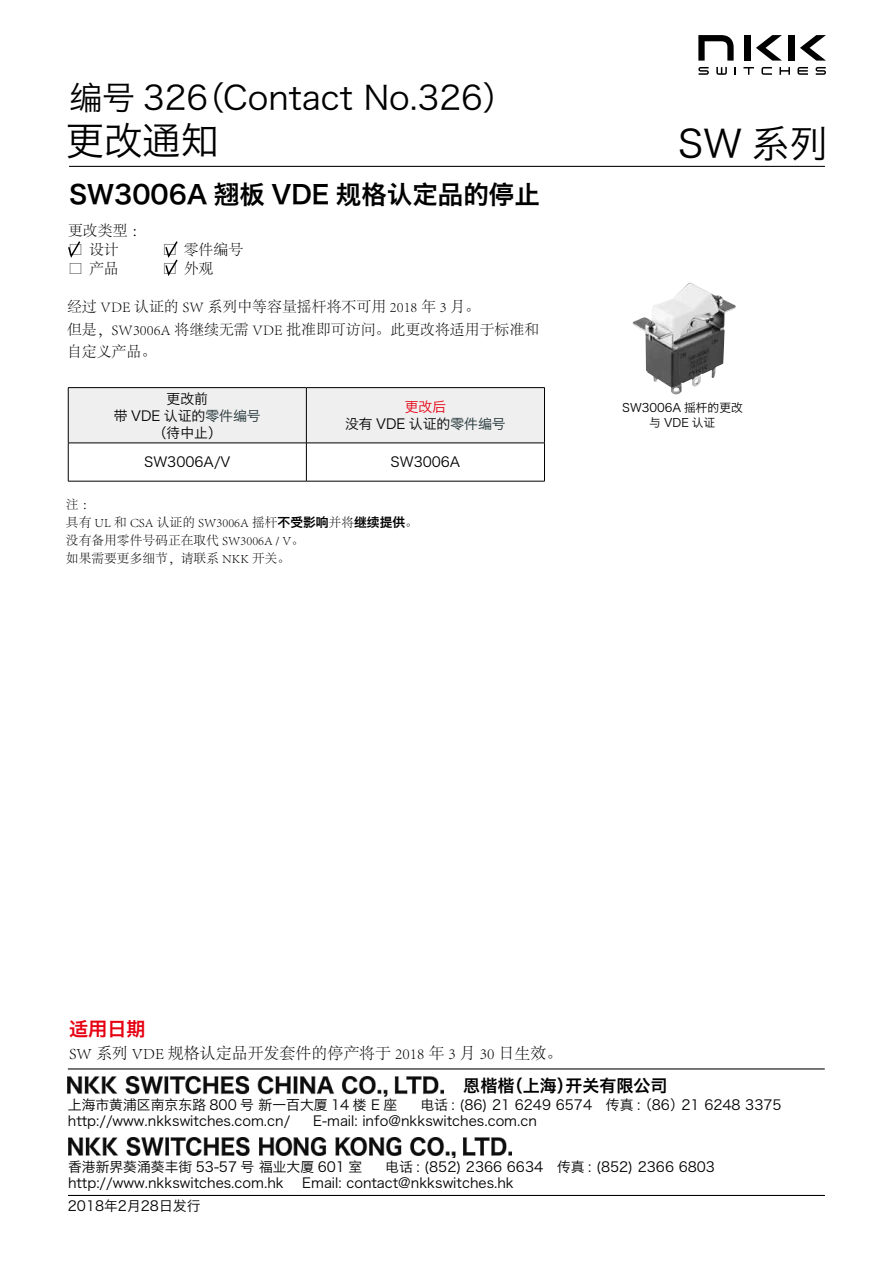
<style>
.page{position:relative;width:893px;height:1263px;background:#fff}
.page>*{position:absolute;margin:0;border:0;box-sizing:border-box;transform-origin:0 0}
.t1{font:38.25px "Hiragino Sans GB W3";color:#000}
.t2{font:33px "Hiragino Sans GB W3";color:#000}
.t3{font:25.5px "Hiragino Sans GB W6";color:#000}
.t4{font:19.2px "Hiragino Sans GB W6";color:#e60012}
.t5{font:16.95px "Hiragino Sans GB W6";color:#000}
.t6{font:300 15.9px "Adobe Song Std";color:#000}
.t7{font:300 14.85px/22.4px "Adobe Song Std";color:#000}
.t8{font:13.8px/17px "Hiragino Sans GB W3";color:#000;text-align:center}
.t9{font:300 12.75px/18.1px "Adobe Song Std";color:#000}
.t10{font:11.7px/14.9px "Hiragino Sans GB W3";color:#000;text-align:center}
.s1{color:#1f3134}
.s2{color:#e60012}
.s3{font-family:"Hiragino Sans GB W6";font-weight:400}
</style>
<div class="page">
<hr style="left:68px;top:1195px;width:757px;height:1px;background:#000">
<hr style="left:68px;top:1068px;width:757px;height:1px;background:#000">
<img style="left:68px;top:1137px;width:443px;height:20px">
<img style="left:68px;top:1076px;width:375px;height:21px">
<svg style="left:698px;top:35px;width:36px;height:26px"></svg>
<div style="left:789px;top:35px;width:6px;height:26px;background:#000"></div>
<div style="left:745px;top:35px;width:6px;height:26px;background:#000"></div>
<svg style="left:756px;top:35px;width:26px;height:26px"></svg>
<svg style="left:800px;top:35px;width:26px;height:26px"></svg>
<svg style="left:734px;top:67px;width:2px;height:8px"></svg>
<svg style="left:698px;top:67px;width:11px;height:8px"></svg>
<svg style="left:815px;top:67px;width:11px;height:8px"></svg>
<svg style="left:779px;top:67px;width:11px;height:8px"></svg>
<svg style="left:797px;top:67px;width:11px;height:8px"></svg>
<svg style="left:761px;top:67px;width:11px;height:8px"></svg>
<svg style="left:743px;top:67px;width:11px;height:8px"></svg>
<svg style="left:716px;top:67px;width:11px;height:8px"></svg>
<hr style="left:69px;top:166px;width:756px;height:1px;background:#000">
<svg style="left:68px;top:241px;width:13px;height:17px"></svg>
<div style="left:69px;top:388px;width:475px;height:55px;background:#efefef"></div>
<hr style="left:68px;top:443px;width:238px;height:1px;background:#000">
<hr style="left:306px;top:443px;width:239px;height:1px;background:#000">
<hr style="left:68px;top:481px;width:238px;height:1px;background:#000">
<hr style="left:306px;top:481px;width:239px;height:1px;background:#000">
<hr style="left:68px;top:387px;width:238px;height:1px;background:#000">
<hr style="left:68px;top:388px;width:1px;height:55px;background:#000">
<hr style="left:306px;top:387px;width:239px;height:1px;background:#000">
<hr style="left:306px;top:388px;width:1px;height:55px;background:#000">
<hr style="left:544px;top:388px;width:1px;height:55px;background:#000">
<hr style="left:68px;top:443px;width:1px;height:38px;background:#000">
<hr style="left:306px;top:443px;width:1px;height:38px;background:#000">
<hr style="left:544px;top:443px;width:1px;height:38px;background:#000">
<svg style="left:165px;top:241px;width:13px;height:35px"></svg>
<img style="left:632px;top:283px;width:104px;height:112px">
<h2 class="t2" style="left:69px;top:78px;width:448px">编号 326（Contact No.326）</h2>
<h1 class="t1" style="left:66px;top:117px;width:155px">更改通知</h1>
<h3 class="t3" style="left:69px;top:178px;width:472px">SW3006A 翘板 VDE 规格认定品的停止</h3>
<p class="t7" style="left:68px;top:220px;width:80px">更改类型：</p>
<p class="t7" style="left:68px;top:239px;width:52px">□ 设计</p>
<p class="t7" style="left:163px;top:239px;width:82px">□ 零件编号</p>
<p class="t7" style="left:68px;top:258px;width:52px">□ 产品</p>
<p class="t7" style="left:163px;top:258px;width:52px">□ 外观</p>
<p class="t7" style="left:67px;top:296px;width:474px">经过 VDE 认证的 SW 系列中等容量摇杆将不可用 2018 年 3 月。<br>但是，SW3006A 将继续无需 VDE 批准即可访问。此更改将适用于标准和自定义产品。</p>
<p class="t8" style="left:114px;top:390px;width:148px">更改前<br>带 VDE 认证的<span class="s1">零件编号</span>（待中止）</p>
<p class="t8" style="left:345px;top:398px;width:162px"><span class="s2">更改后<br></span>没有 VDE 认证的<span class="s1">零件编号</span></p>
<p class="t8" style="left:144px;top:453px;width:88px">SW3006A/V</p>
<p class="t8" style="left:390px;top:453px;width:71px">SW3006A</p>
<p class="t9" style="left:66px;top:496px;width:353px">注：<br>具有 UL 和 CSA 认证的 SW3006A 摇杆<span class="s3">不受影响</span>并将<span class="s3">继续提供</span>。没有备用零件号码正在取代 SW3006A / V。<br>如果需要更多细节，请联系 NKK 开关。</p>
<h1 class="t1" style="left:678px;top:120px;width:152px">SW 系列</h1>
<p class="t10" style="left:622px;top:400px;width:122px">SW3006A 摇杆的更改与 VDE 认证</p>
<h3 class="t4" style="left:69px;top:1016px;width:78px">适用日期</h3>
<p class="t6" style="left:69px;top:1044px;width:495px">SW 系列 VDE 规格认定品开发套件的停产将于 2018 年 3 月 30 日生效。</p>
<p class="t5" style="left:463px;top:1075px;width:206px">恩楷楷（上海）开关有限公司</p>
<p class="t8" style="left:68px;top:1096px;width:331px">上海市黄浦区南京东路 800 号 新一百大厦 14 楼 E 座</p>
<p class="t8" style="left:68px;top:1097px;width:715px;line-height:15.9px;text-align:left;text-indent:353px">电话 : (86) 21 6249 6574 传真 : （86）21 6248 3375 http://www.nkkswitches.com.cn/ 　E-mail: info@nkkswitches.com.cn</p>
<p class="t8" style="left:68px;top:1158px;width:296px">香港新界葵涌葵丰街 53-57 号 福业大厦 601 室</p>
<p class="t8" style="left:385px;top:1158px;width:331px">电话 : (852) 2366 6634 传真 : (852) 2366 6803</p>
<p class="t8" style="left:68px;top:1174px;width:217px">http://www.nkkswitches.com.hk</p>
<p class="t8" style="left:302px;top:1174px;width:213px">Email: contact@nkkswitches.hk</p>
<p class="t8" style="left:68px;top:1197px;width:134px">2018年2月28日发行</p>
</div>
